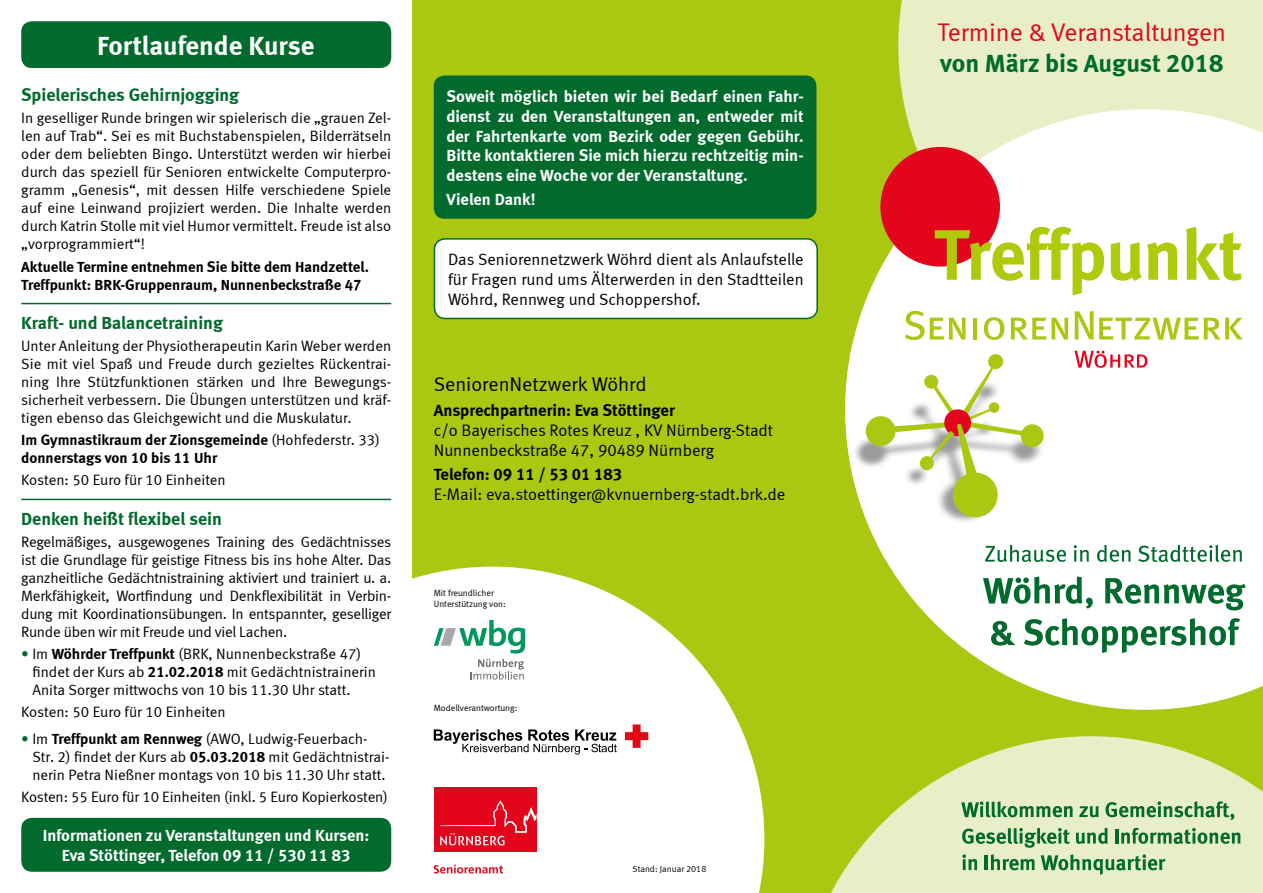
<style>
.page{position:relative;width:1263px;height:893px;background:#fff}
.page>*{position:absolute;margin:0;border:0;box-sizing:border-box;transform-origin:0 0}
.t1{font:27px "Meta Bold LF";color:#fff}
.t2{font:25.5px "Meta Normal LF";letter-spacing:-.005em;color:#e3051b}
.t3{font:25.5px "Meta Bold LF";color:#006b2d}
.t4{font:19.95px "Meta Normal LF";color:#000}
.t5{font:18px "Meta Bold LF";color:#006b2d}
.t6{font:16.65px/20px "Meta Normal LF";color:#000}
.t7{font:16.65px "Meta Bold LF";color:#000}
.t8{font:16.5px/19.8px "Meta Bold LF";color:#fff;text-align:justify}
.t9{font:16.5px/19.8px "Meta Normal LF";color:#000;text-align:justify}
.t10{font:15px/18px "Meta Normal LF";color:#000;text-align:justify}
.t11{font:15px/18px "Meta Bold LF";color:#000}
.t12{font:9px/10.8px "Meta Normal LF";color:#000}
.s1{font-family:"Meta Normal LF"}
.s2{color:#006b2d}
.s3{font-family:"Meta Bold LF"}
</style>
<div class="page">
<div style="left:412px;top:0;width:851px;height:893px;background:#aac811"></div>
<div style="left:898px;top:0;width:365px;height:109px;background:#e8efc6"></div>
<svg style="left:851px;top:109px;width:412px;height:601px;fill:#fff"></svg>
<img style="left:845px;top:349px;width:224px;height:210px">
<div style="left:953px;top:473px;width:45px;height:44px;background:#aac811;border-radius:50%"></div>
<div style="left:866px;top:416px;width:29px;height:30px;background:#aac811;border-radius:50%"></div>
<div style="left:988px;top:354px;width:15px;height:15px;background:#aac811;border-radius:50%"></div>
<div style="left:1021px;top:424px;width:23px;height:23px;background:#aac811;border-radius:50%"></div>
<svg style="left:890px;top:366px;width:135px;height:113px;background:#e8e5cd"></svg>
<svg style="left:1074px;top:351px;width:73px;height:17px"></svg>
<svg style="left:905px;top:311px;width:60px;height:29px"></svg>
<hr style="left:973px;top:318px;width:4px;height:21px;background:#aac811">
<svg style="left:984px;top:317px;width:20px;height:23px"></svg>
<svg style="left:1011px;top:318px;width:57px;height:21px"></svg>
<svg style="left:1075px;top:311px;width:18px;height:28px"></svg>
<svg style="left:1099px;top:318px;width:144px;height:22px"></svg>
<div style="left:880px;top:147px;width:120px;height:120px;background:#e3051b;border-radius:50%"></div>
<svg style="left:935px;top:227px;width:169px;height:68px"></svg>
<svg style="left:1111px;top:242px;width:66px;height:39px"></svg>
<svg style="left:1186px;top:227px;width:56px;height:54px"></svg>
<svg style="left:831px;top:736px;width:432px;height:157px;fill:#e8efc6"></svg>
<svg style="left:962px;top:854px;width:15px;height:16px"></svg>
<hr style="left:985px;top:855px;width:3px;height:15px;background:#006b2d">
<svg style="left:991px;top:854px;width:43px;height:16px"></svg>
<svg style="left:1041px;top:854px;width:124px;height:21px;background:#9ec595"></svg>
<svg style="left:962px;top:828px;width:108px;height:20px;background:#95c08f"></svg>
<svg style="left:1076px;top:828px;width:32px;height:16px"></svg>
<hr style="left:1115px;top:829px;width:3px;height:14px;background:#006b2d">
<svg style="left:1121px;top:828px;width:119px;height:16px;background:#8bba89"></svg>
<svg style="left:961px;top:801px;width:111px;height:16px;background:#85b685"></svg>
<svg style="left:1079px;top:806px;width:20px;height:11px"></svg>
<svg style="left:1105px;top:801px;width:129px;height:19px;background:#9ac292"></svg>
<svg style="left:991px;top:621px;width:24px;height:25px"></svg>
<svg style="left:1024px;top:618px;width:216px;height:35px;background:#accfbb"></svg>
<svg style="left:983px;top:576px;width:110px;height:33px;background:#a0c7b0"></svg>
<svg style="left:1105px;top:578px;width:141px;height:32px;background:#a1c8b1"></svg>
<svg style="left:985px;top:545px;width:81px;height:17px"></svg>
<svg style="left:1074px;top:545px;width:15px;height:17px"></svg>
<svg style="left:1097px;top:545px;width:33px;height:17px"></svg>
<svg style="left:1138px;top:545px;width:104px;height:17px;background:#aecfbc"></svg>
<svg style="left:220px;top:567px;width:544px;height:326px;fill:#fff"></svg>
<svg style="left:471px;top:659px;width:53px;height:20px"></svg>
<svg style="left:434px;top:620px;width:91px;height:33px;background:#b3ddcd"></svg>
<svg style="left:434px;top:729px;width:183px;height:25px;background:#bababa"></svg>
<svg style="left:625px;top:724px;width:23px;height:24px"></svg>
<div style="left:434px;top:75px;width:382px;height:144px;background:#006b2d;border-radius:11px"></div>
<div style="left:434px;top:787px;width:103px;height:65px;background:#e3051b"></div>
<svg style="left:440px;top:800px;width:97px;height:45px"></svg>
<svg style="left:434px;top:865px;width:69px;height:8px"></svg>
<div style="left:434px;top:239px;width:383px;height:79px;background:#fff;border-radius:11px"></div>
<div style="left:434px;top:238px;width:384px;height:81px;border:2px solid #006b2d;border-radius:11px"></div>
<div style="left:21px;top:21px;width:370px;height:47px;background:#006b2d;border-radius:11px"></div>
<hr style="left:21px;top:303px;width:370px;height:1px;background:#006b2d">
<hr style="left:21px;top:499px;width:370px;height:1px;background:#006b2d">
<div style="left:21px;top:818px;width:370px;height:54px;background:#006b2d;border-radius:11px"></div>
<h1 class="t1" style="left:97px;top:30px;width:219px">Fortlaufende Kurse</h1>
<p class="t5" style="left:21px;top:84px;width:219px">Spielerisches Gehirnjogging</p>
<p class="t10" style="left:21px;top:109px;width:371px">In geselliger Runde bringen wir spielerisch die „grauen Zel&shy;len auf Trab“. Sei es mit Buchstabenspielen, Bilderrätseln oder dem beliebten Bingo. Unterstützt werden wir hierbei durch das speziell für Senioren entwickelte Computerpro&shy;gramm „Genesis“, mit dessen Hilfe verschiedene Spiele auf eine Leinwand projiziert werden. Die Inhalte werden durch Katrin Stolle mit viel Humor vermittelt. Freude ist also „vorprogrammiert“!</p>
<p class="t11" style="left:21px;top:257px;width:349px">Aktuelle Termine entnehmen Sie bitte dem Handzettel.<br>Treffpunkt: BRK-Gruppenraum, Nunnenbeckstraße 47</p>
<p class="t5" style="left:21px;top:312px;width:203px">Kraft- und Balancetraining</p>
<p class="t10" style="left:21px;top:337px;width:371px">Unter Anleitung der Physiotherapeutin Karin Weber werden Sie mit viel Spaß und Freude durch gezieltes Rückentrai&shy;ning Ihre Stützfunktionen stärken und Ihre Bewegungs&shy;sicherheit verbessern. Die Übungen unterstützen und kräf&shy;tigen ebenso das Gleichgewicht und die Muskulatur.</p>
<p class="t11" style="left:21px;top:431px;width:360px">Im Gymnastikraum der Zionsgemeinde <span class="s1">(Hohfederstr. 33) </span>donnerstags von 10 bis 11 Uhr</p>
<p class="t10" style="left:21px;top:471px;width:206px">Kosten: 50 Euro für 10 Einheiten</p>
<p class="t5" style="left:21px;top:508px;width:202px">Denken heißt flexibel sein</p>
<p class="t10" style="left:21px;top:532px;width:372px">Regelmäßiges, ausgewogenes Training des Gedächtnisses ist die Grundlage für geistige Fitness bis ins hohe Alter. Das ganzheitliche Gedächtnistraining aktiviert und trainiert u. a.<br>Merkfähigkeit, Wortfindung und Denkflexibilität in Verbin&shy;dung mit Koordinationsübungen. In entspannter, geselliger Runde üben wir mit Freude und viel Lachen.</p>
<p class="t10" style="left:32px;top:645px;width:345px;text-align:left;text-indent:-11px"><span class="s2">•</span> Im <span class="s3">Wöhrder Treffpunkt</span> (BRK, Nunnenbeckstraße 47) findet der Kurs ab <span class="s3">21.02.2018</span> mit Gedächtnistrainerin<br>Anita Sorger mittwochs von 10 bis 11.30 Uhr statt.</p>
<p class="t10" style="left:21px;top:703px;width:206px">Kosten: 50 Euro für 10 Einheiten</p>
<p class="t10" style="left:32px;top:729px;width:358px;text-align:left;text-indent:-11px"><span class="s2">•</span> Im <span class="s3">Treffpunkt am Rennweg</span> (AWO, Ludwig-Feuerbach-<br>Str. 2) findet der Kurs ab <span class="s3">05.03.2018</span> mit Gedächtnistrai&shy;nerin Petra Nießner montags von 10 bis 11.30 Uhr statt.</p>
<p class="t10" style="left:21px;top:788px;width:368px">Kosten: 55 Euro für 10 Einheiten (inkl. 5 Euro Kopierkosten)</p>
<p class="t8" style="left:43px;top:825px;width:328px;text-align:center">Informationen zu Veranstaltungen und Kursen:<br>Eva Stöttinger, Telefon 09 11 / 530 11 83</p>
<p class="t8" style="left:446px;top:86px;width:359px">Soweit möglich bieten wir bei Bedarf einen Fahr&shy;dienst zu den Veranstaltungen an, entweder mit der Fahrtenkarte vom Bezirk oder gegen Gebühr.<br>Bitte kontaktieren Sie mich hierzu rechtzeitig min&shy;destens eine Woche vor der Veranstaltung.</p>
<p class="t8" style="left:446px;top:189px;width:91px">Vielen Dank!</p>
<p class="t9" style="left:448px;top:250px;width:357px">Das Seniorennetzwerk Wöhrd dient als Anlaufstelle für Fragen rund ums Älterwerden in den Stadtteilen Wöhrd, Rennweg und Schoppershof.</p>
<h3 class="t4" style="left:434px;top:372px;width:214px">SeniorenNetzwerk Wöhrd</h3>
<p class="t7" style="left:434px;top:400px;width:243px">Ansprechpartnerin: Eva Stöttinger</p>
<p class="t6" style="left:434px;top:420px;width:341px">c/o Bayerisches Rotes Kreuz , KV Nürnberg-Stadt<br>Nunnenbeckstraße 47, 90489 Nürnberg</p>
<p class="t7" style="left:434px;top:465px;width:190px">Telefon: 09 11 / 53 01 183</p>
<p class="t6" style="left:434px;top:484px;width:353px">E-Mail: eva.stoettinger@kvnuernberg-stadt.brk.de</p>
<p class="t12" style="left:434px;top:588px;width:74px">Mit freundlicher<br>Unterstützung von:</p>
<p class="t12" style="left:434px;top:702px;width:85px">Modellverantwortung:</p>
<p class="t12" style="left:632px;top:863px;width:75px">Stand: Januar 2018</p>
<h2 class="t2" style="left:937px;top:18px;width:290px">Termine &amp; Veranstaltungen</h2>
<h2 class="t3" style="left:940px;top:48px;width:285px">von März bis August 2018</h2>
</div>
